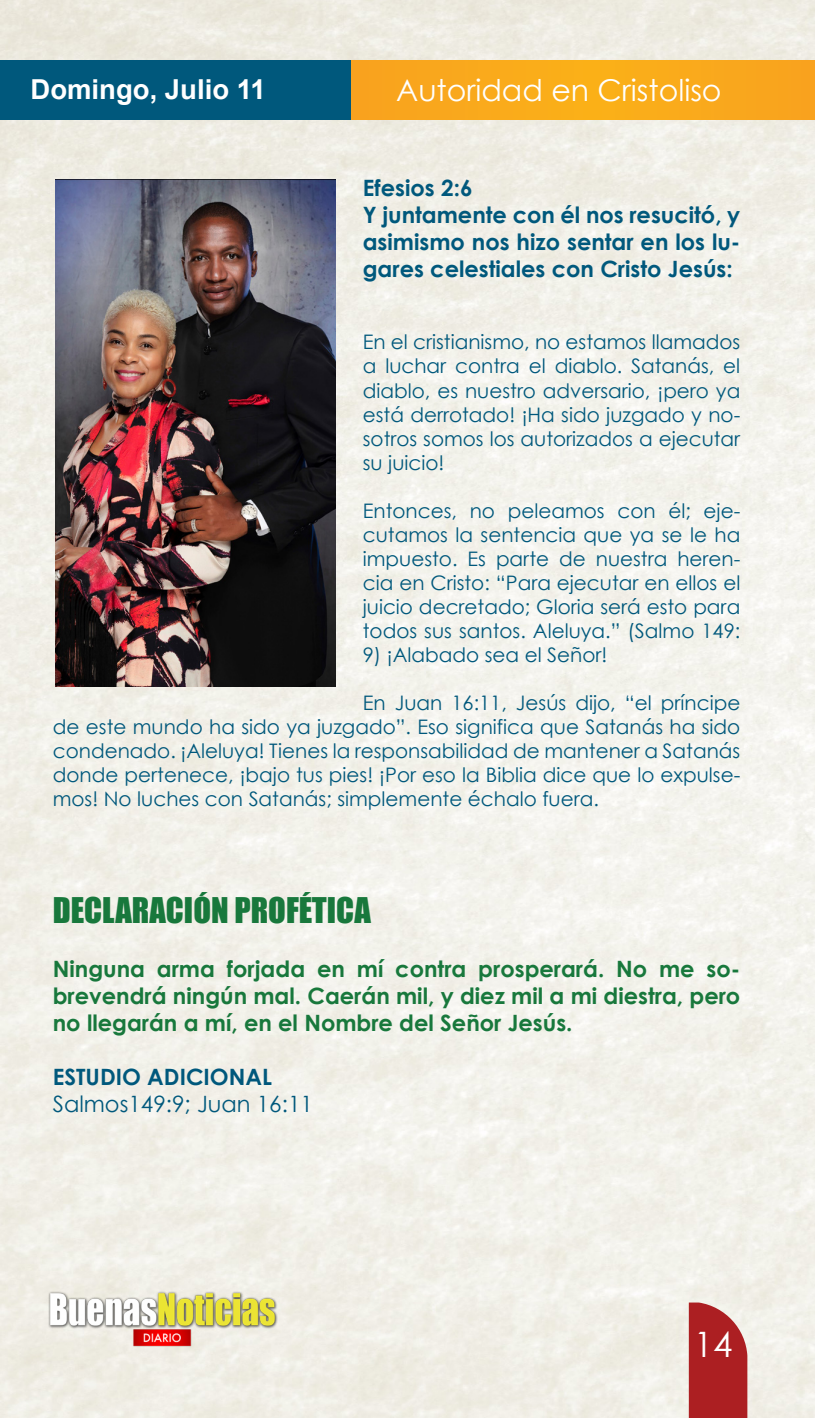
<style>
.page{position:relative;width:815px;height:1418px;background:#fff}
.page>*{position:absolute;margin:0;border:0;box-sizing:border-box;transform-origin:0 0}
.t1{font:35px "Century Gothic";color:#fff}
.t2{font:32.5px "Impact";color:#18783c}
.t3{font:30px "Century Gothic";color:#fff}
.t4{font:700 27.5px "Arial";color:#fff}
.t5{font:700 22.5px/27px "Century Gothic";color:#18783c;text-align:justify}
.t6{font:700 22.5px/27px "Century Gothic";color:#00587c;text-align:justify}
.t7{font:22.5px "Century Gothic";color:#00587c}
.t8{font:20px/24px "Century Gothic";color:#00587c;text-align:justify}
</style>
<div class="page">
<img style="left:0;top:0;width:815px;height:1417px">
<div style="left:168px;top:60px;width:647px;height:60px;background:#f9a91c"></div>
<div style="left:0;top:60px;width:351px;height:60px;background:#00587c"></div>
<div style="left:689px;top:1302px;width:58px;height:115px;background:#ac1f22"></div>
<img style="left:39px;top:1285px;width:246px;height:65px">
<img style="left:55px;top:179px;width:280px;height:508px">
<p class="t4" style="left:31px;top:71px;width:237px">Domingo, Julio 11</p>
<p class="t3" style="left:396px;top:72px;width:327px">Autoridad en Cristoliso</p>
<p class="t6" style="left:363px;top:174px;width:111px">Efesios 2:6</p>
<p class="t6" style="left:363px;top:201px;width:379px">Y juntamente con él nos resucitó, y asimismo nos hizo sentar en los lu&shy;gares celestiales con Cristo Jesús:</p>
<p class="t8" style="left:363px;top:330px;width:379px">En el cristianismo, no estamos llamados a luchar contra el diablo. Satanás, el diablo, es nuestro adversario, ¡pero ya está derrotado! ¡Ha sido juzgado y no&shy;sotros somos los autorizados a ejecutar su juicio!</p>
<p class="t8" style="left:363px;top:498px;width:379px">Entonces, no peleamos con él; eje&shy;cutamos la sentencia que ya se le ha impuesto. Es parte de nuestra heren&shy;cia en Cristo: “Para ejecutar en ellos el juicio decretado; Gloria será esto para todos sus santos. Aleluya.” (Salmo 149:</p>
<p class="t8" style="left:363px;top:642px;width:246px">9) ¡Alabado sea el Señor!</p>
<p class="t8" style="left:53px;top:690px;width:689px;text-indent:310px">En Juan 16:11, Jesús dijo, “el príncipe de este mundo ha sido ya juzgado”. Eso significa que Satanás ha sido condenado. ¡Aleluya! Tienes la responsabilidad de mantener a Satanás donde pertenece, ¡bajo tus pies! ¡Por eso la Biblia dice que lo expulse&shy;mos! No luches con Satanás; simplemente échalo fuera.</p>
<p class="t2" style="left:53px;top:884px;width:320px">DECLARACIÓN PROFÉTICA</p>
<p class="t5" style="left:53px;top:954px;width:689px">Ninguna arma forjada en mí contra prosperará. No me so&shy;brevendrá ningún mal. Caerán mil, y diez mil a mi diestra, pero no llegarán a mí, en el Nombre del Señor Jesús.</p>
<p class="t6" style="left:53px;top:1062px;width:221px">ESTUDIO ADICIONAL</p>
<p class="t7" style="left:53px;top:1089px;width:262px">Salmos149:9; Juan 16:11</p>
<h1 class="t1" style="left:694px;top:1322px;width:40px">14</h1>
</div>
